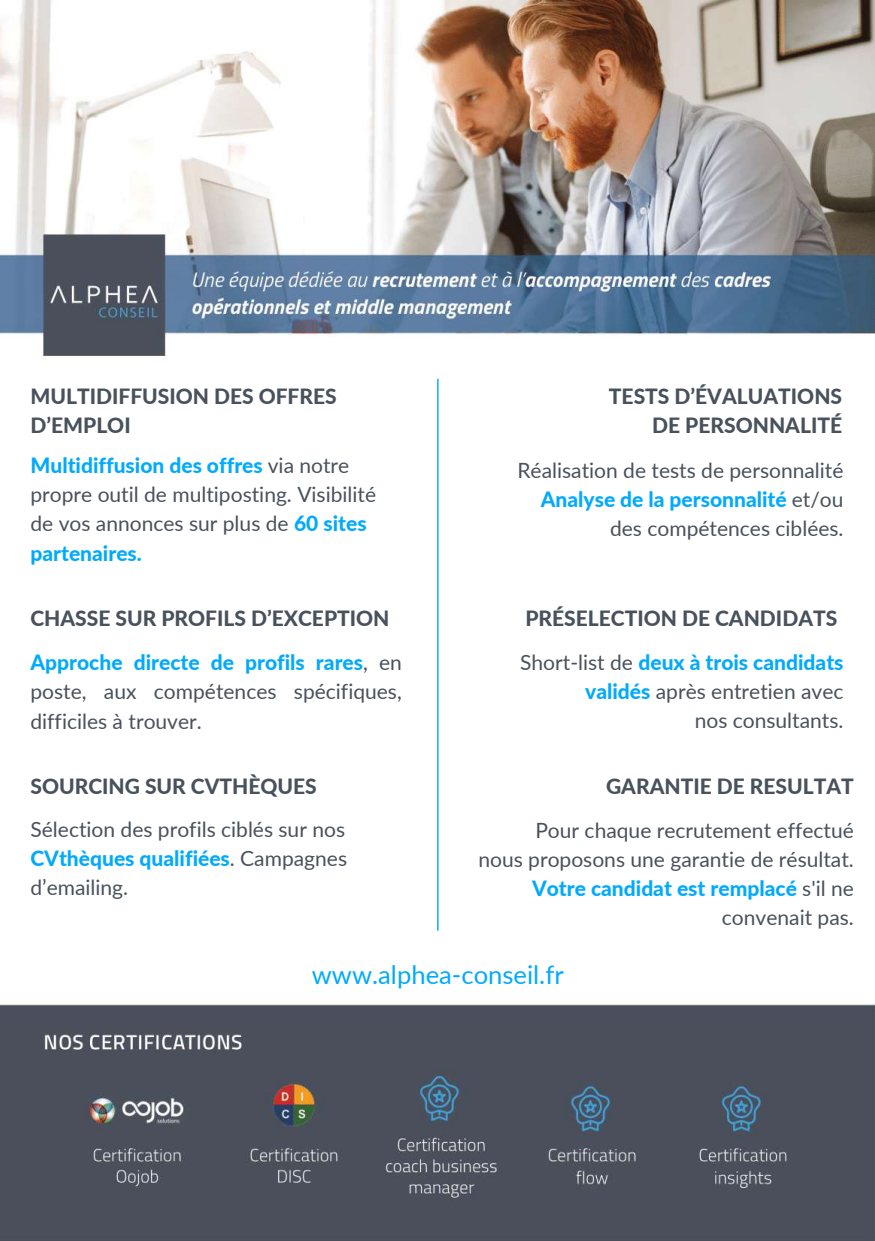
<style>
.page{position:relative;width:875px;height:1241px;background:#fff}
.page>*{position:absolute;margin:0;border:0;box-sizing:border-box;transform-origin:0 0}
.t1{font:25.6px "Lato";color:#02aafc}
.t2{font:21px/29.3px "Lato";color:#48515c;text-align:right}
.t3{font:800 21px/29.1px "Lato";color:#48515c}
.s1{font-weight:800;color:#02aafc}
</style>
<div class="page">
<img style="left:0;top:0;width:874px;height:1240px">
<div style="left:0;top:361px;width:874px;height:629px;background:#fff"></div>
<svg style="left:437px;top:379px;width:1px;height:551px"></svg>
<p class="t3" style="left:30px;top:381px;width:308px">MULTIDIFFUSION DES OFFRES<br>D’EMPLOI</p>
<p class="t2" style="left:30px;top:450px;width:347px;text-align:left"><span class="s1">Multidiffusion des offres</span> via notre propre outil de multiposting. Visibilité de vos annonces sur plus de <span class="s1">60 sites partenaires.</span></p>
<p class="t3" style="left:30px;top:603px;width:360px">CHASSE SUR PROFILS D’EXCEPTION</p>
<p class="t2" style="left:30px;top:647px;width:373px;text-align:justify"><span class="s1">Approche directe de profils rares</span>, en poste, aux compétences spécifiques, difficiles à trouver.</p>
<p class="t3" style="left:30px;top:771px;width:288px">SOURCING SUR CVTHÈQUES</p>
<p class="t2" style="left:30px;top:814px;width:318px;line-height:28.7px;text-align:justify">Sélection des profils ciblés sur nos <span class="s1">CVthèques qualifiées</span>. Campagnes d’emailing.</p>
<p class="t3" style="left:609px;top:381px;width:235px;text-align:right">TESTS D’ÉVALUATIONS<br>DE PERSONNALITÉ</p>
<p class="t2" style="left:517px;top:455px;width:327px">Réalisation de tests de personnalité<br><span class="s1">Analyse de la personnalité</span> et/ou des compétences ciblées.</p>
<p class="t3" style="left:525px;top:603px;width:313px">PRÉSELECTION DE CANDIDATS</p>
<p class="t2" style="left:520px;top:646px;width:325px">Short-list de <span class="s1">deux à trois candidats validés</span> après entretien avec<br>nos consultants.</p>
<p class="t3" style="left:606px;top:771px;width:249px">GARANTIE DE RESULTAT</p>
<p class="t2" style="left:478px;top:815px;width:377px">Pour chaque recrutement effectué<br>nous proposons une garantie de résultat.<br><span class="s1">Votre candidat est remplacé</span> s'il ne convenait pas.</p>
<p class="t1" style="left:312px;top:959px;width:253px">www.alphea-conseil.fr</p>
</div>
